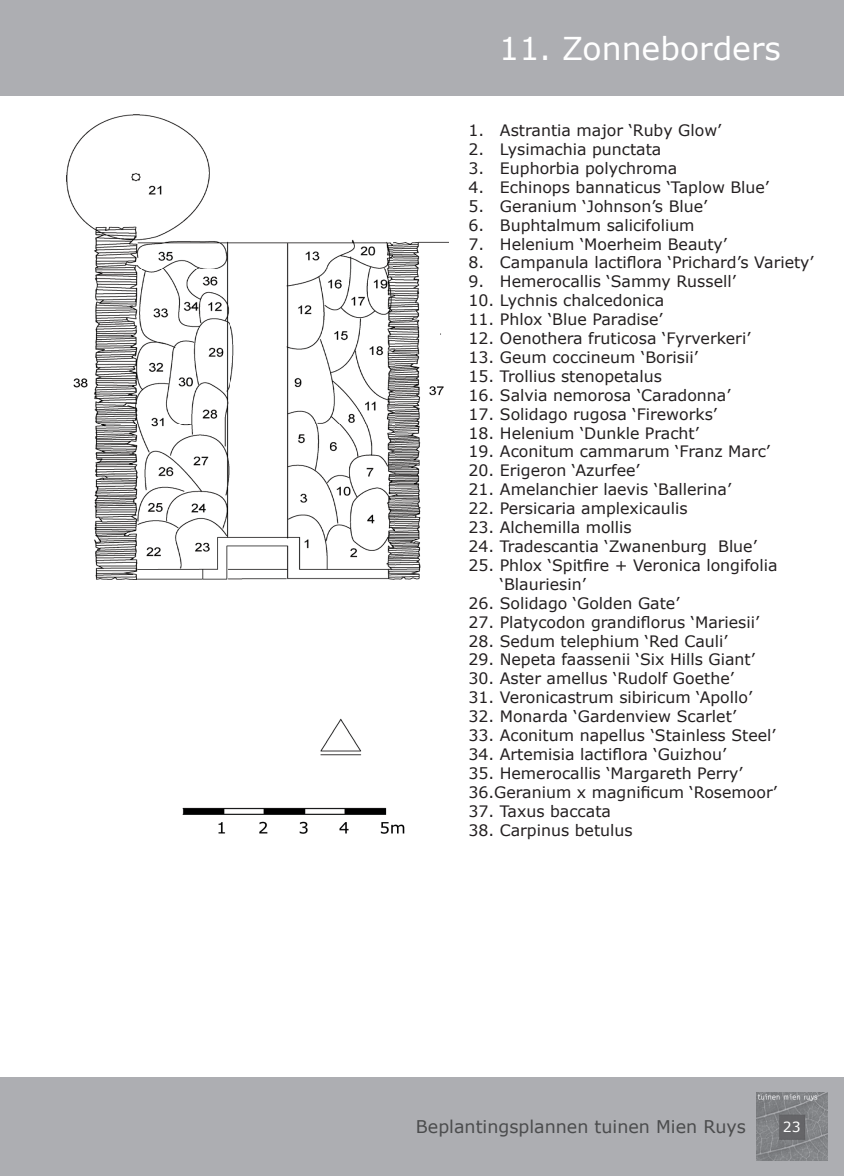
<style>
.page{position:relative;width:844px;height:1176px;background:#fff}
.page>*{position:absolute;margin:0;border:0;box-sizing:border-box;transform-origin:0 0}
.t1{font:31.5px "Verdana";color:#fff}
.t2{font:17.5px "Verdana";color:#4b4c4d}
.t3{font:15.75px/18.9px "Verdana";color:#231f20}
.t4{font:14px "Verdana";color:#fff}
</style>
<div class="page">
<div style="left:0;top:1077px;width:843px;height:99px;background:#adaeb2"></div>
<div style="left:0;top:0;width:843px;height:96px;background:#adaeb2"></div>
<img style="left:756px;top:1093px;width:71px;height:68px">
<img style="left:182px;top:807px;width:223px;height:27px">
<img style="left:67px;top:114px;width:381px;height:465px">
<img style="left:320px;top:718px;width:42px;height:38px">
<h1 class="t1" style="left:499px;top:27px;width:283px">11. Zonneborders</h1>
<p class="t3" style="left:468px;top:121px;width:254px">1. Astrantia major ‘Ruby Glow’</p>
<p class="t3" style="left:468px;top:140px;width:194px">2. Lysimachia punctata</p>
<p class="t3" style="left:468px;top:159px;width:210px">3. Euphorbia polychroma</p>
<p class="t3" style="left:468px;top:177px;width:302px">4. Echinops bannaticus ‘Taplow Blue’</p>
<p class="t3" style="left:468px;top:196px;width:240px">5. Geranium ‘Johnson’s Blue’</p>
<p class="t3" style="left:468px;top:215px;width:228px">6. Buphtalmum salicifolium</p>
<p class="t3" style="left:468px;top:234px;width:260px">7. Helenium ‘Moerheim Beauty’</p>
<p class="t3" style="left:468px;top:253px;width:347px">8. Campanula lactiflora ‘Prichard’s Variety’</p>
<p class="t3" style="left:468px;top:272px;width:269px">9. Hemerocallis ‘Sammy Russell’</p>
<p class="t3" style="left:468px;top:291px;width:197px">10. Lychnis chalcedonica</p>
<p class="t3" style="left:468px;top:310px;width:196px">11. Phlox ‘Blue Paradise’</p>
<p class="t3" style="left:468px;top:329px;width:283px">12. Oenothera fruticosa ‘Fyrverkeri’</p>
<p class="t3" style="left:468px;top:348px;width:231px">13. Geum coccineum ‘Borisii’</p>
<p class="t3" style="left:468px;top:366px;width:195px">15. Trollius stenopetalus</p>
<p class="t3" style="left:468px;top:385px;width:264px">16. Salvia nemorosa ‘Caradonna’</p>
<p class="t3" style="left:468px;top:404px;width:250px">17. Solidago rugosa ‘Fireworks’</p>
<p class="t3" style="left:468px;top:423px;width:232px">18. Helenium ‘Dunkle Pracht’</p>
<p class="t3" style="left:468px;top:442px;width:303px">19. Aconitum cammarum ‘Franz Marc’</p>
<p class="t3" style="left:468px;top:461px;width:173px">20. Erigeron ‘Azurfee’</p>
<p class="t3" style="left:468px;top:480px;width:264px">21. Amelanchier laevis ‘Ballerina’</p>
<p class="t3" style="left:468px;top:499px;width:221px">22. Persicaria amplexicaulis</p>
<p class="t3" style="left:468px;top:518px;width:165px">23. Alchemilla mollis</p>
<p class="t3" style="left:468px;top:537px;width:290px">24. Tradescantia ‘Zwanenburg Blue’</p>
<p class="t3" style="left:500px;top:555px;width:279px;text-indent:-32px">25. Phlox ‘Spitfire + Veronica longifolia ‘Blauriesin’</p>
<p class="t3" style="left:468px;top:593px;width:213px">26. Solidago ‘Golden Gate’</p>
<p class="t3" style="left:468px;top:612px;width:292px">27. Platycodon grandiflorus ‘Mariesii’</p>
<p class="t3" style="left:468px;top:631px;width:261px">28. Sedum telephium ‘Red Cauli’</p>
<p class="t3" style="left:468px;top:650px;width:288px">29. Nepeta faassenii ‘Six Hills Giant’</p>
<p class="t3" style="left:468px;top:669px;width:267px">30. Aster amellus ‘Rudolf Goethe’</p>
<p class="t3" style="left:468px;top:688px;width:285px">31. Veronicastrum sibiricum ‘Apollo’</p>
<p class="t3" style="left:468px;top:707px;width:269px">32. Monarda ‘Gardenview Scarlet’</p>
<p class="t3" style="left:468px;top:726px;width:309px">33. Aconitum napellus ‘Stainless Steel’</p>
<p class="t3" style="left:468px;top:744px;width:259px">34. Artemisia lactiflora ‘Guizhou’</p>
<p class="t3" style="left:468px;top:763px;width:310px">35. Hemerocallis ‘Margareth Perry’<br>36.Geranium x magnificum ‘Rosemoor’</p>
<p class="t3" style="left:468px;top:801px;width:144px">37. Taxus baccata</p>
<p class="t3" style="left:468px;top:820px;width:166px">38. Carpinus betulus</p>
<p class="t2" style="left:416px;top:1114px;width:331px">Beplantingsplannen tuinen Mien Ruys</p>
<p class="t4" style="left:782px;top:1117px;width:19px">23</p>
</div>
